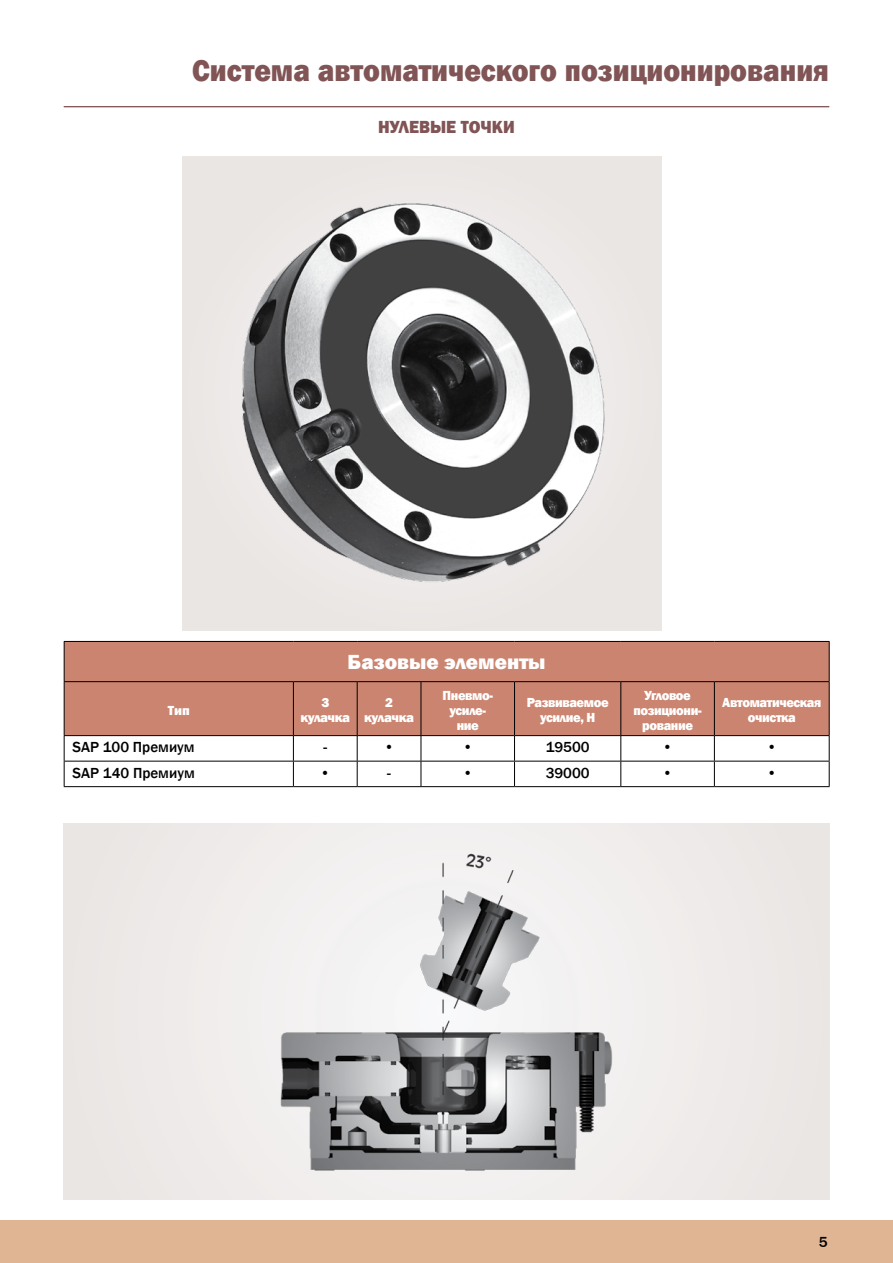
<style>
.page{position:relative;width:893px;height:1263px;background:#fff}
.page>*{position:absolute;margin:0;border:0;box-sizing:border-box;transform-origin:0 0}
.t1{font:800 31.5px "Franklin Gothic";color:#815455;scale:.9 1}
.t2{font:800 21px "Franklin Gothic";color:#fff}
.t3{font:800 18px "Franklin Gothic";color:#815455;scale:.95 1}
.t4{font:500 15px "Franklin Gothic";color:#000}
.t5{font:800 13.5px/15px "Franklin Gothic";letter-spacing:-.03em;color:#fff;text-align:center;scale:.96 1}
.t6{font:800 13.5px/15px "Franklin Gothic";letter-spacing:-.03em;color:#fff;text-align:center}
</style>
<div class="page">
<div style="left:0;top:1220px;width:893px;height:43px;background:#e0b594"></div>
<hr style="left:64px;top:106px;width:765px;height:1px;background:#815455">
<div style="left:183px;top:156px;width:478px;height:474px;background:#eae6e4"></div>
<img style="left:242px;top:203px;width:363px;height:379px">
<div style="left:64px;top:823px;width:765px;height:376px;background:#eeeae9"></div>
<img style="left:253px;top:853px;width:387px;height:347px">
<div style="left:65px;top:642px;width:764px;height:93px;background:#cb846f"></div>
<hr style="left:829px;top:642px;width:1px;height:39px;background:#000">
<hr style="left:64px;top:641px;width:229px;height:1px;background:#000">
<hr style="left:64px;top:642px;width:1px;height:39px;background:#000">
<hr style="left:293px;top:641px;width:64px;height:1px;background:#000">
<hr style="left:357px;top:641px;width:64px;height:1px;background:#000">
<hr style="left:421px;top:641px;width:93px;height:1px;background:#000">
<hr style="left:514px;top:641px;width:107px;height:1px;background:#000">
<hr style="left:621px;top:641px;width:93px;height:1px;background:#000">
<hr style="left:714px;top:641px;width:116px;height:1px;background:#000">
<hr style="left:64px;top:681px;width:229px;height:1px;background:#000">
<hr style="left:64px;top:682px;width:1px;height:53px;background:#000">
<hr style="left:293px;top:681px;width:64px;height:1px;background:#000">
<hr style="left:293px;top:682px;width:1px;height:53px;background:#000">
<hr style="left:357px;top:681px;width:64px;height:1px;background:#000">
<hr style="left:357px;top:682px;width:1px;height:53px;background:#000">
<hr style="left:421px;top:681px;width:93px;height:1px;background:#000">
<hr style="left:421px;top:682px;width:1px;height:53px;background:#000">
<hr style="left:514px;top:681px;width:107px;height:1px;background:#000">
<hr style="left:514px;top:682px;width:1px;height:53px;background:#000">
<hr style="left:621px;top:681px;width:93px;height:1px;background:#000">
<hr style="left:620px;top:682px;width:1px;height:53px;background:#000">
<hr style="left:714px;top:681px;width:116px;height:1px;background:#000">
<hr style="left:714px;top:682px;width:1px;height:53px;background:#000">
<hr style="left:829px;top:682px;width:1px;height:53px;background:#000">
<hr style="left:64px;top:735px;width:229px;height:1px;background:#000">
<hr style="left:293px;top:735px;width:64px;height:1px;background:#000">
<hr style="left:357px;top:735px;width:64px;height:1px;background:#000">
<hr style="left:421px;top:735px;width:93px;height:1px;background:#000">
<hr style="left:514px;top:735px;width:107px;height:1px;background:#000">
<hr style="left:621px;top:735px;width:93px;height:1px;background:#000">
<hr style="left:714px;top:735px;width:116px;height:1px;background:#000">
<hr style="left:64px;top:761px;width:229px;height:1px;background:#000">
<svg style="left:64px;top:736px;width:1px;height:50px"></svg>
<hr style="left:293px;top:761px;width:64px;height:1px;background:#000">
<svg style="left:293px;top:736px;width:1px;height:50px"></svg>
<hr style="left:357px;top:761px;width:64px;height:1px;background:#000">
<svg style="left:357px;top:736px;width:1px;height:50px"></svg>
<hr style="left:421px;top:761px;width:93px;height:1px;background:#000">
<svg style="left:421px;top:736px;width:1px;height:50px"></svg>
<hr style="left:514px;top:761px;width:107px;height:1px;background:#000">
<svg style="left:514px;top:736px;width:1px;height:50px"></svg>
<hr style="left:621px;top:761px;width:93px;height:1px;background:#000">
<svg style="left:620px;top:736px;width:1px;height:50px"></svg>
<hr style="left:714px;top:761px;width:116px;height:1px;background:#000">
<svg style="left:714px;top:736px;width:1px;height:50px"></svg>
<svg style="left:829px;top:736px;width:1px;height:50px"></svg>
<hr style="left:64px;top:786px;width:229px;height:1px;background:#000">
<hr style="left:293px;top:786px;width:64px;height:1px;background:#000">
<hr style="left:357px;top:786px;width:64px;height:1px;background:#000">
<hr style="left:421px;top:786px;width:93px;height:1px;background:#000">
<hr style="left:514px;top:786px;width:107px;height:1px;background:#000">
<hr style="left:621px;top:786px;width:93px;height:1px;background:#000">
<hr style="left:714px;top:786px;width:116px;height:1px;background:#000">
<h1 class="t1" style="left:192px;top:50px;width:709px">Система автоматического позиционирования</h1>
<h3 class="t3" style="left:378px;top:115px;width:25px">Нулевые</h3>
<h3 class="t3" style="left:461px;top:115px;width:13px">точки</h3>
<h2 class="t2" style="left:348px;top:648px;width:199px">Базовые элементы</h2>
<p class="t6" style="left:168px;top:702px;width:23px">Тип</p>
<p class="t6" style="left:300px;top:695px;width:51px">3 кулачка</p>
<p class="t6" style="left:364px;top:695px;width:51px">2 кулачка</p>
<p class="t5" style="left:443px;top:687px;width:54px">Пневмо&shy;усиле&shy;ние</p>
<p class="t5" style="left:527px;top:695px;width:87px">Развиваемое усилие, Н</p>
<p class="t5" style="left:634px;top:687px;width:72px">Угловое позициони&shy;рование</p>
<p class="t5" style="left:722px;top:695px;width:105px">Автоматическая очистка</p>
<p class="t4" style="left:73px;top:738px;width:124px">SAP 100 Премиум</p>
<p class="t4" style="left:323px;top:738px;width:5px">-</p>
<p class="t4" style="left:384px;top:738px;width:12px">•</p>
<p class="t4" style="left:463px;top:738px;width:12px">•</p>
<p class="t4" style="left:546px;top:738px;width:45px">19500</p>
<p class="t4" style="left:663px;top:738px;width:12px">•</p>
<p class="t4" style="left:767px;top:738px;width:12px">•</p>
<p class="t4" style="left:73px;top:763px;width:124px">SAP 140 Премиум</p>
<p class="t4" style="left:320px;top:763px;width:12px">•</p>
<p class="t4" style="left:387px;top:763px;width:5px">-</p>
<p class="t4" style="left:463px;top:763px;width:12px">•</p>
<p class="t4" style="left:546px;top:763px;width:45px">39000</p>
<p class="t4" style="left:663px;top:763px;width:12px">•</p>
<p class="t4" style="left:767px;top:763px;width:12px">•</p>
<p class="t4" style="left:819px;top:1233px;width:10px">5</p>
</div>
